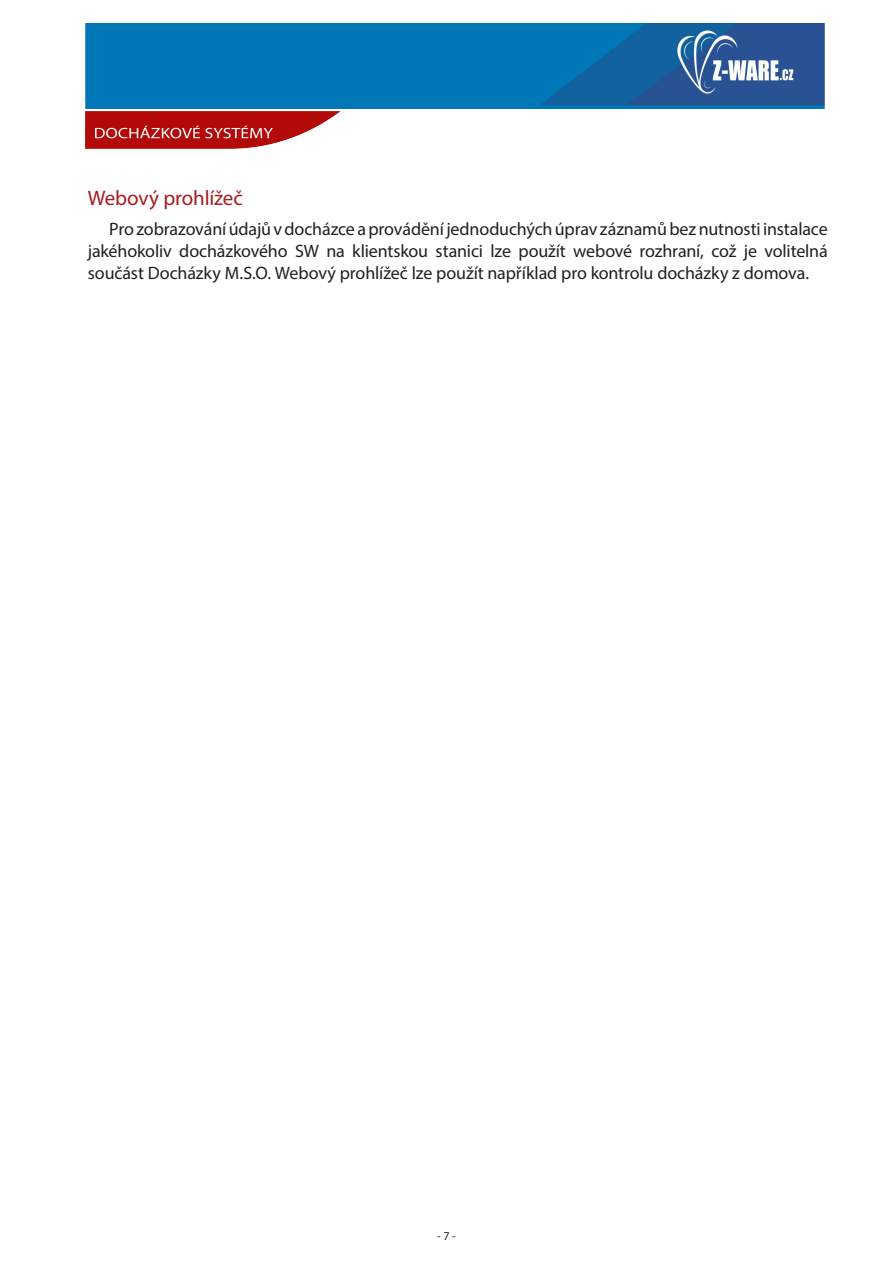
<style>
.page{position:relative;width:893px;height:1263px;background:#fff}
.page>*{position:absolute;margin:0;border:0;box-sizing:border-box;transform-origin:0 0}
.Nadpis-oddíl{font:21px "Myriad Pro";letter-spacing:-.005em;color:#a61c1f}
.Text{font:18px/21.6px "Myriad Pro";letter-spacing:-.005em;color:#231f20;text-align:justify}
.t1{font:12px "Myriad Pro";color:#231f20}
</style>
<div class="page">
<img style="left:85px;top:24px;width:740px;height:85px">
<img style="left:85px;top:112px;width:255px;height:37px">
<p class="Nadpis-oddíl" style="left:88px;top:185px;width:156px">Webový prohlížeč</p>
<p class="Text" style="left:88px;top:218px;width:741px;text-indent:21px">Pro zobrazování údajů v docházce a provádění jednoduchých úprav záznamů bez nutnosti instalace jakéhokoliv docházkového SW na klientskou stanici lze použít webové rozhraní, což je volitelná součást Docházky M.S.O. Webový prohlížeč lze použít například pro kontrolu docházky z domova.</p>
<p class="t1" style="left:437px;top:1228px;width:20px">- 7 -</p>
</div>
